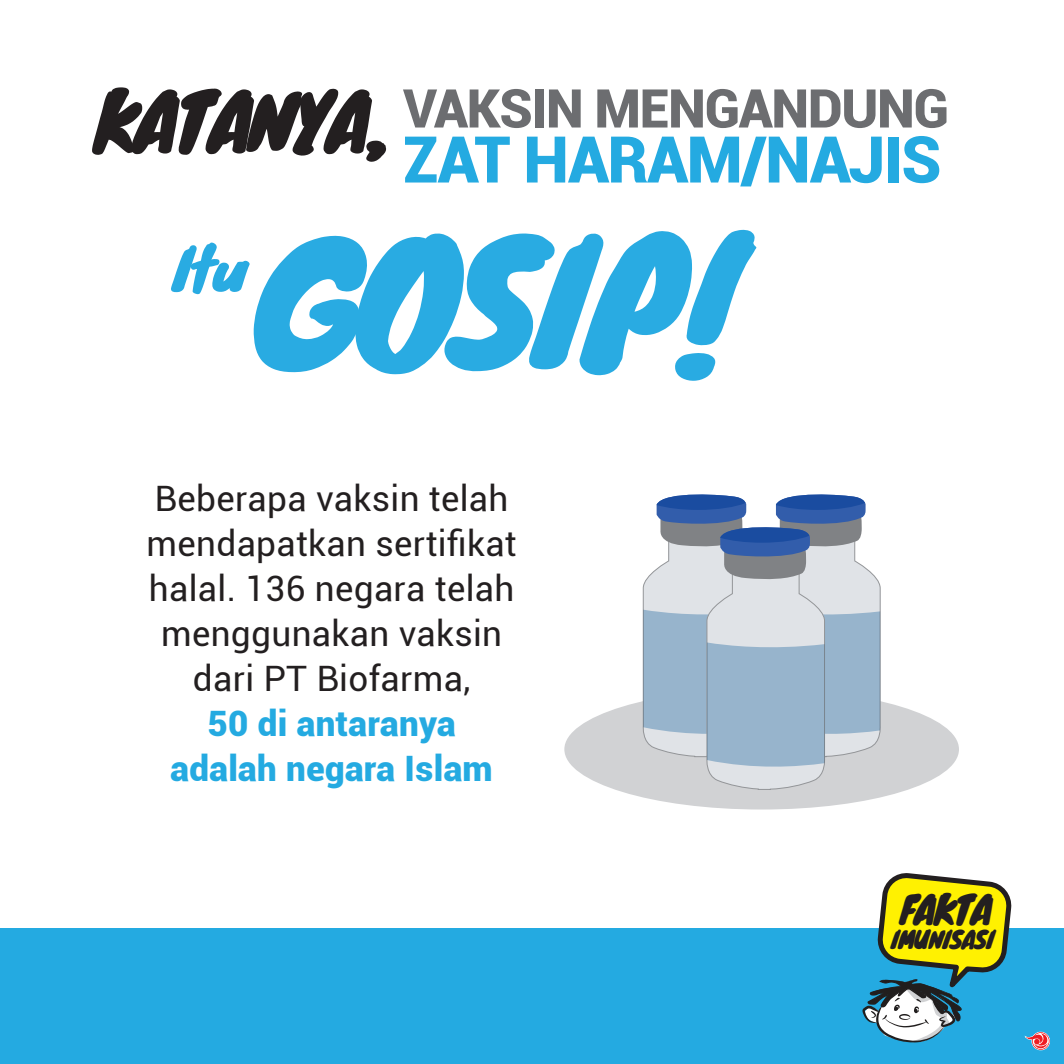
<style>
.page{position:relative;width:1064px;height:1064px;background:#fff}
.page>*{position:absolute;margin:0;border:0;box-sizing:border-box;transform-origin:0 0}
.t1{font:164.5px "Knewave";letter-spacing:-.05em;color:#29abe2}
.t2{font:76.75px "Knewave";letter-spacing:-.05em;color:#231f20}
.t3{font:900 64.5px "Roboto";letter-spacing:-.025em;color:#24aae1}
.t4{font:56.75px "Knewave";color:#29abe2}
.t5{font:900 53.5px "Roboto";letter-spacing:-.025em;color:#6c6d70}
.t6{font:37.75px "Knewave";letter-spacing:-.05em;color:#231f20}
.t7{font:35px/45px "Roboto";letter-spacing:.01em;color:#231f20;text-align:center}
.t8{font:900 35px/45px "Roboto";letter-spacing:.01em;color:#24aae1;text-align:center}
.t9{font:23.75px "Knewave";letter-spacing:-.05em;color:#231f20}
</style>
<div class="page">
<div style="left:564px;top:688px;width:394px;height:121px;background:#d1d2d4;border-radius:50%"></div>
<div style="left:0;top:927px;width:1063px;height:136px;background:#24aae1"></div>
<svg style="left:862px;top:873px;width:152px;height:169px"></svg>
<svg style="left:641px;top:494px;width:240px;height:295px;background:#aabbce"></svg>
<svg style="left:1024px;top:1031px;width:25px;height:18px"></svg>
<h2 class="t2" style="left:93px;top:60px;width:296px">KATANYA,</h2>
<h3 class="t5" style="left:403px;top:70px;width:547px">VAKSIN MENGANDUNG</h3>
<h3 class="t3" style="left:403px;top:114px;width:539px">ZAT HARAM/NAJIS</h3>
<h1 class="t1" style="left:256px;top:172px;width:482px">GOSIP!</h1>
<h3 class="t4" style="left:172px;top:224px;width:76px">Itu</h3>
<p class="t7" style="left:146px;top:474px;width:371px">Beberapa vaksin telah mendapatkan sertifikat halal. 136 negara telah menggunakan vaksin dari PT Biofarma,</p>
<p class="t8" style="left:170px;top:699px;width:323px">50 di antaranya adalah negara Islam</p>
<p class="t6" style="left:899px;top:879px;width:94px">FAKTA</p>
<p class="t9" style="left:890px;top:920px;width:105px">IMUNISASI</p>
</div>
